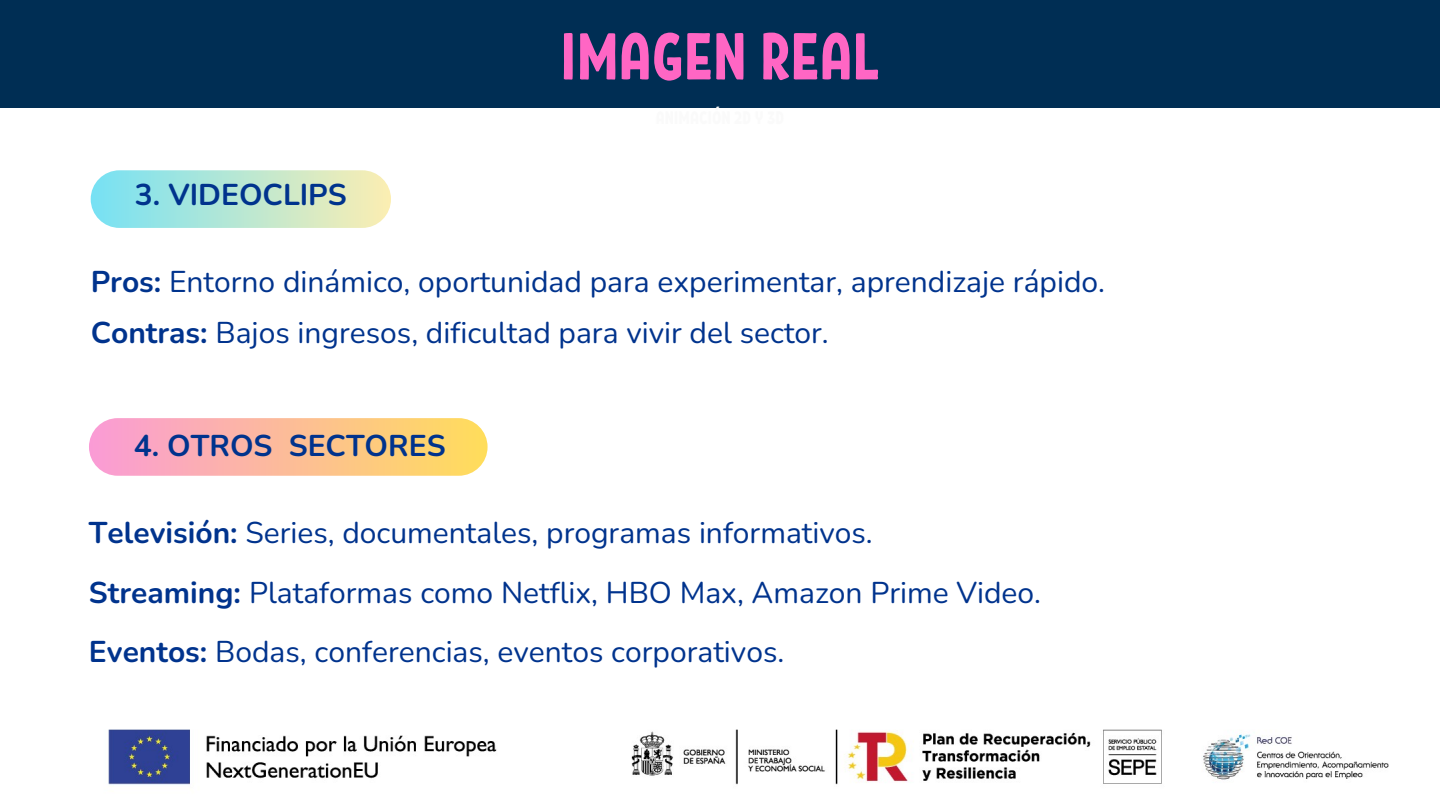
<style>
.page{position:relative;width:1440px;height:810px;background:#fff}
.page>*{position:absolute;margin:0;border:0;box-sizing:border-box;transform-origin:0 0}
.t1{font:66px "RF Krabuler";color:#ff66c4}
.t2{font:30px "Nunito";color:#00338d}
.t3{font:700 30px "Nunito";color:#00338d}
.s1{font-weight:700}
</style>
<div class="page">
<div style="left:0;top:0;width:1440px;height:107px;background:#002e54"></div>
<div style="left:89px;top:418px;width:399px;height:58px;background:linear-gradient(to right,#fa9bd6,#ffde5b);border-radius:29px"></div>
<div style="left:91px;top:170px;width:300px;height:58px;background:linear-gradient(to right,#76e1f4,#fbeeb2);border-radius:29px"></div>
<img style="left:108px;top:729px;width:1281px;height:56px">
<h3 class="t3" style="left:135px;top:175px;width:213px">3. VIDEOCLIPS</h3>
<p class="t1" style="left:560px;top:13px;width:322px">IMAGEN REAL</p>
<h3 class="t2" style="left:91px;top:261px;width:1016px"><span class="s1">Pros:</span> Entorno dinámico, oportunidad para experimentar, aprendizaje rápido.</h3>
<h3 class="t2" style="left:91px;top:313px;width:740px"><span class="s1">Contras:</span> Bajos ingresos, dificultad para vivir del sector.</h3>
<h2 class="t3" style="left:134px;top:426px;width:313px">4. OTROS SECTORES</h2>
<h3 class="t2" style="left:89px;top:513px;width:785px"><span class="s1">Televisión:</span> Series, documentales, programas informativos.</h3>
<h3 class="t2" style="left:89px;top:572px;width:954px"><span class="s1">Streaming:</span> Plataformas como Netflix, HBO Max, Amazon Prime Video.</h3>
<h2 class="t2" style="left:89px;top:631px;width:697px"><span class="s1">Eventos:</span> Bodas, conferencias, eventos corporativos.</h2>
</div>
